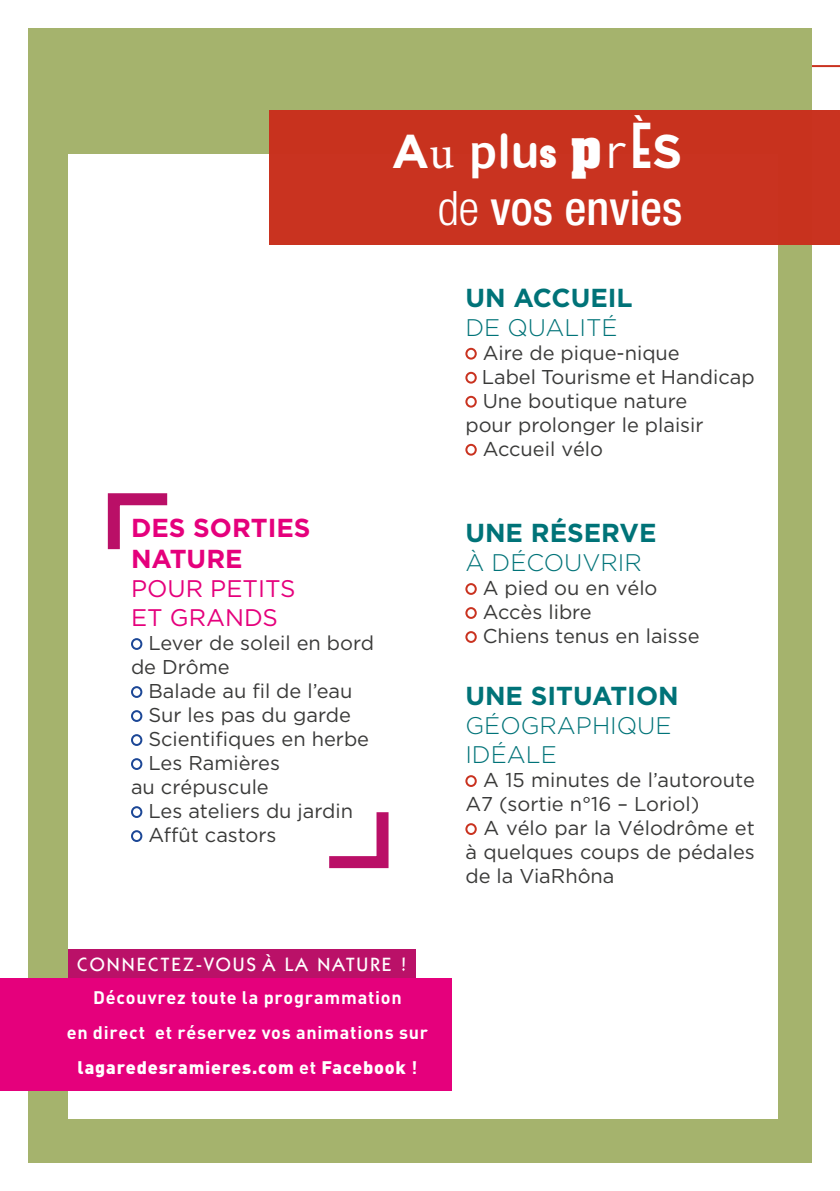
<style>
.page{position:relative;width:840px;height:1191px;background:#fff}
.page>*{position:absolute;margin:0;border:0;box-sizing:border-box;transform-origin:0 0}
.t1{font:500 condensed 47.6px "Helvetica Neue LT Std";color:#fff}
.t2{font:700 47.2px "Gotham";color:#fff}
.t3{font:700 26px "Gotham";color:#007378}
.t4{font:700 26px/31.2px "Gotham";color:#e5007c}
.t5{font:300 24px/28.8px "Gotham";color:#007378}
.t6{font:24px/28.8px "Gotham";color:#e5007c}
.t7{font:20px/24px "Gotham";color:#3a3a39}
.t8{font:500 19.4px "Itc Kabel";letter-spacing:.1em;color:#fff}
.t9{font:700 18px/35.2px "DIN";letter-spacing:.045em;color:#fff;text-align:center}
.s1{font-family:"Minion Pro";font-weight:400}
.s2{font-family:"Euphemia UCAS"}
.s3{font-family:"Arial Rounded MT Bold";font-weight:400}
.s4{font-family:"Garage Gothic";font-weight:900}
.s5{font-family:"Aachen Std"}
.s6{font-family:"Andale Mono";font-weight:400}
.s7{font-family:"Gobold Extra 1";font-weight:400}
.s8{font-weight:300}
.s9{font-weight:900}
</style>
<div class="page">
<hr style="left:811px;top:65px;width:28px;height:2px;background:#c9311e">
<div style="left:28px;top:28px;width:783px;height:1134px;background:#a4b36c"></div>
<div style="left:68px;top:155px;width:709px;height:964px;background:#fff"></div>
<div style="left:465px;top:348px;width:11px;height:11px;border:2px solid #c9311e;border-radius:50%"></div>
<div style="left:465px;top:372px;width:11px;height:11px;border:2px solid #c9311e;border-radius:50%"></div>
<div style="left:465px;top:396px;width:11px;height:11px;border:2px solid #c9311e;border-radius:50%"></div>
<div style="left:465px;top:444px;width:11px;height:11px;border:2px solid #c9311e;border-radius:50%"></div>
<div style="left:465px;top:583px;width:11px;height:12px;border:2px solid #c9311e;border-radius:50%"></div>
<div style="left:465px;top:607px;width:11px;height:12px;border:2px solid #c9311e;border-radius:50%"></div>
<div style="left:465px;top:631px;width:11px;height:12px;border:2px solid #c9311e;border-radius:50%"></div>
<div style="left:465px;top:775px;width:11px;height:12px;border:2px solid #c9311e;border-radius:50%"></div>
<div style="left:465px;top:823px;width:11px;height:12px;border:2px solid #c9311e;border-radius:50%"></div>
<div style="left:269px;top:110px;width:570px;height:135px;background:#c9311e"></div>
<div style="left:131px;top:638px;width:11px;height:12px;border:2px solid #1a4595;border-radius:50%"></div>
<div style="left:131px;top:686px;width:11px;height:12px;border:2px solid #1a4595;border-radius:50%"></div>
<div style="left:131px;top:710px;width:11px;height:12px;border:2px solid #1a4595;border-radius:50%"></div>
<div style="left:131px;top:734px;width:11px;height:12px;border:2px solid #1a4595;border-radius:50%"></div>
<div style="left:131px;top:758px;width:11px;height:12px;border:2px solid #1a4595;border-radius:50%"></div>
<div style="left:131px;top:806px;width:11px;height:12px;border:2px solid #1a4595;border-radius:50%"></div>
<div style="left:131px;top:830px;width:11px;height:12px;border:2px solid #1a4595;border-radius:50%"></div>
<svg style="left:107px;top:493px;width:61px;height:57px"></svg>
<svg style="left:329px;top:812px;width:60px;height:57px"></svg>
<div style="left:68px;top:949px;width:347px;height:29px;background:#ba0f67"></div>
<div style="left:0;top:978px;width:451px;height:113px;background:#e5007c"></div>
<h2 class="t2" style="left:391px;top:124px;width:292px">A<span class="s1">u</span> <span class="s2">p</span><span class="s3">lu</span><span class="s4">s</span> <span class="s5">p</span><span class="s6">r</span><span class="s7">è</span>S</h2>
<h1 class="t1" style="left:437px;top:180px;width:246px"><span class="s8">de</span> vos envies</h1>
<h3 class="t4" style="left:131px;top:511px;width:181px">DES SORTIES<br>NATURE</h3>
<p class="t6" style="left:131px;top:574px;width:166px">POUR PETITS<br>ET GRANDS</p>
<p class="t7" style="left:131px;top:630px;width:244px;text-indent:17px">Lever de soleil en bord de Drôme</p>
<p class="t7" style="left:148px;top:678px;width:205px">Balade au fil de l’eau</p>
<p class="t7" style="left:148px;top:702px;width:204px">Sur les pas du garde</p>
<p class="t7" style="left:148px;top:726px;width:222px">Scientifiques en herbe</p>
<p class="t7" style="left:148px;top:750px;width:133px">Les Ramières</p>
<p class="t7" style="left:131px;top:774px;width:139px">au crépuscule</p>
<p class="t7" style="left:148px;top:798px;width:206px">Les ateliers du jardin</p>
<p class="t7" style="left:148px;top:822px;width:129px">Affût castors</p>
<p class="t8" style="left:77px;top:953px;width:330px">CONNECTEZ-VOUS À LA NATURE !</p>
<p class="t9" style="left:67px;top:978px;width:363px">Découvrez toute la programmation<br>en direct et réservez vos animations sur <span class="s9">lagaredesramieres.com</span> et <span class="s9">Facebook</span> !</p>
<h3 class="t3" style="left:465px;top:282px;width:169px">UN ACCUEIL</h3>
<p class="t5" style="left:465px;top:312px;width:154px">DE QUALITÉ</p>
<p class="t7" style="left:482px;top:340px;width:198px">Aire de pique-nique</p>
<p class="t7" style="left:481px;top:364px;width:274px">Label Tourisme et Handicap</p>
<p class="t7" style="left:482px;top:388px;width:206px">Une boutique nature</p>
<p class="t7" style="left:465px;top:412px;width:239px">pour prolonger le plaisir</p>
<p class="t7" style="left:482px;top:436px;width:122px">Accueil vélo</p>
<h3 class="t3" style="left:465px;top:518px;width:192px">UNE RÉSERVE</h3>
<p class="t5" style="left:465px;top:547px;width:178px">À DÉCOUVRIR</p>
<p class="t7" style="left:482px;top:575px;width:218px">A pied ou en vélo<br>Accès libre<br>Chiens tenus en laisse</p>
<h3 class="t3" style="left:465px;top:681px;width:215px">UNE SITUATION</h3>
<p class="t5" style="left:465px;top:710px;width:207px">GÉOGRAPHIQUE<br>IDÉALE</p>
<p class="t7" style="left:465px;top:767px;width:291px;text-indent:18px">A 15 minutes de l’autoroute<br>A7 (sortie n°16 – Loriol)</p>
<p class="t7" style="left:465px;top:815px;width:291px;text-align:justify;text-indent:18px">A vélo par la Vélodrôme et à quelques coups de pédales de la ViaRhôna</p>
</div>
